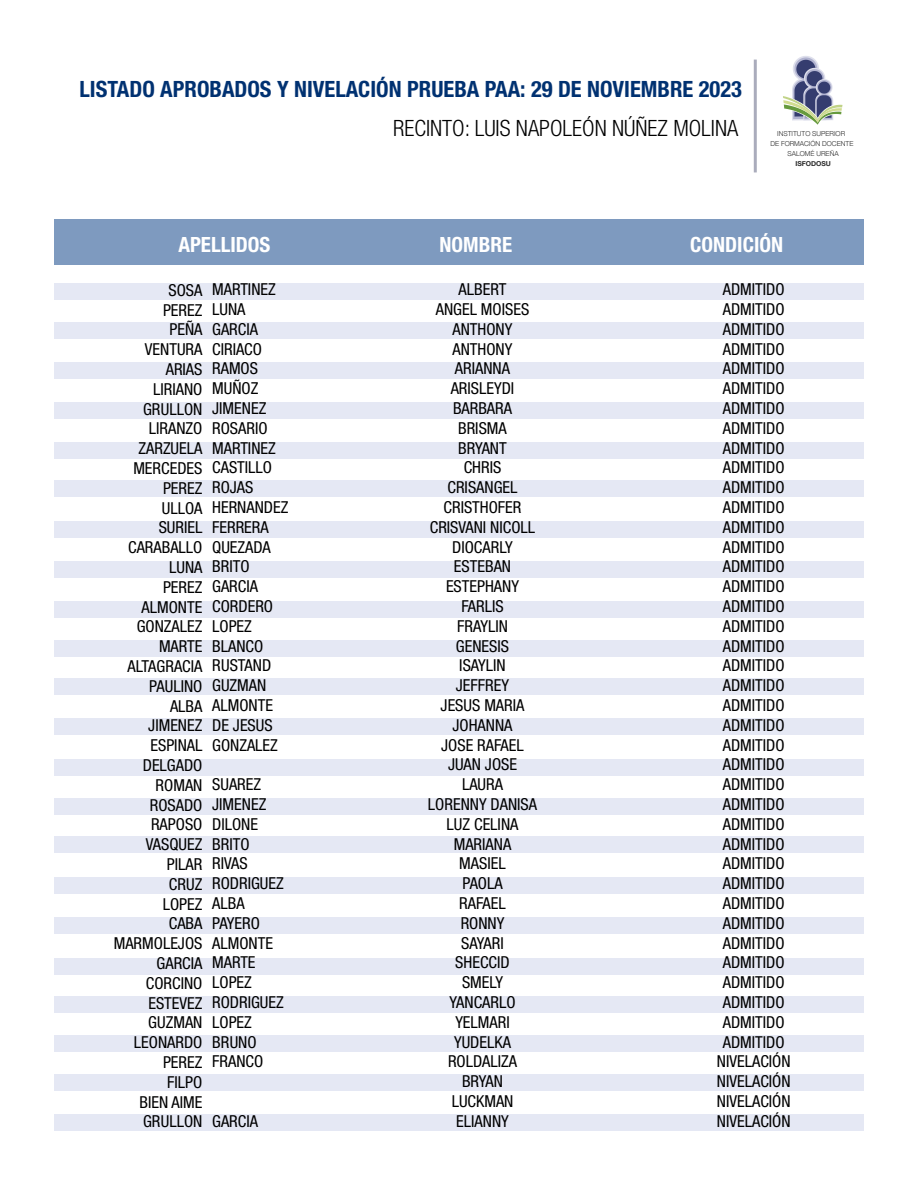
<style>
.page{position:relative;width:918px;height:1188px;background:#fff}
.page>*{position:absolute;margin:0;border:0;box-sizing:border-box;transform-origin:0 0}
.t1{font:700 condensed 22.5px "Helvetica Neue LT Std";color:#003171}
.t2{font:300 condensed 22.5px "Helvetica Neue LT Std";color:#000}
.t3{font:700 condensed 21px "Helvetica Neue LT Std";color:#fff}
.t4{font:condensed 16.5px/19.8px "Helvetica Neue LT Std";color:#000}
.t5{font:300 6.75px/9.9px "Helvetica Neue";color:#292929;text-align:center}
.t6{font:700 6.75px "Helvetica Neue";color:#292929}
</style>
<div class="page">
<hr style="left:754px;top:60px;width:3px;height:112px;background:#aaacbc">
<div style="left:54px;top:284px;width:810px;height:16px;background:#e5e8f4"></div>
<div style="left:54px;top:640px;width:810px;height:16px;background:#e5e8f4"></div>
<div style="left:54px;top:442px;width:810px;height:17px;background:#e5e8f4"></div>
<div style="left:54px;top:798px;width:810px;height:17px;background:#e5e8f4"></div>
<div style="left:54px;top:1036px;width:810px;height:16px;background:#e5e8f4"></div>
<div style="left:54px;top:322px;width:810px;height:16px;background:#e5e8f4"></div>
<div style="left:54px;top:678px;width:810px;height:17px;background:#e5e8f4"></div>
<div style="left:54px;top:480px;width:810px;height:17px;background:#e5e8f4"></div>
<div style="left:54px;top:837px;width:810px;height:16px;background:#e5e8f4"></div>
<div style="left:54px;top:1074px;width:810px;height:16px;background:#e5e8f4"></div>
<div style="left:54px;top:362px;width:810px;height:17px;background:#e5e8f4"></div>
<div style="left:54px;top:719px;width:810px;height:16px;background:#e5e8f4"></div>
<div style="left:54px;top:521px;width:810px;height:16px;background:#e5e8f4"></div>
<div style="left:54px;top:877px;width:810px;height:17px;background:#e5e8f4"></div>
<div style="left:54px;top:1114px;width:810px;height:17px;background:#e5e8f4"></div>
<div style="left:54px;top:403px;width:810px;height:16px;background:#e5e8f4"></div>
<div style="left:54px;top:759px;width:810px;height:17px;background:#e5e8f4"></div>
<div style="left:54px;top:996px;width:810px;height:17px;background:#e5e8f4"></div>
<div style="left:54px;top:561px;width:810px;height:17px;background:#e5e8f4"></div>
<div style="left:54px;top:918px;width:810px;height:16px;background:#e5e8f4"></div>
<div style="left:54px;top:602px;width:810px;height:16px;background:#e5e8f4"></div>
<div style="left:54px;top:958px;width:810px;height:16px;background:#e5e8f4"></div>
<svg style="left:783px;top:56px;width:60px;height:69px"></svg>
<div style="left:54px;top:219px;width:810px;height:45px;background:#7e9abf"></div>
<h1 class="t1" style="left:80px;top:75px;width:664px">LISTADO APROBADOS Y NIVELACIÓN PRUEBA PAA: 29 DE NOVIEMBRE 2023</h1>
<h1 class="t2" style="left:393px;top:115px;width:347px">RECINTO: LUIS NAPOLEÓN NÚÑEZ MOLINA</h1>
<p class="t5" style="left:770px;top:128px;width:84px">INSTITUTO SUPERIOR<br>DE FORMACIÓN DOCENTE<br>SALOMÉ UREÑA</p>
<p class="t6" style="left:795px;top:158px;width:37px">ISFODOSU</p>
<p class="t3" style="left:178px;top:232px;width:94px">APELLIDOS</p>
<p class="t3" style="left:440px;top:232px;width:74px">NOMBRE</p>
<p class="t3" style="left:690px;top:232px;width:94px">CONDICIÓN</p>
<p class="t4" style="left:114px;top:280px;width:90px;text-align:right">SOSA<br>PEREZ<br>PEÑA<br>VENTURA<br>ARIAS<br>LIRIANO<br>GRULLON<br>LIRANZO<br>ZARZUELA<br>MERCEDES<br>PEREZ<br>ULLOA<br>SURIEL<br>CARABALLO<br>LUNA<br>PEREZ<br>ALMONTE<br>GONZALEZ<br>MARTE<br>ALTAGRACIA<br>PAULINO<br>ALBA<br>JIMENEZ<br>ESPINAL<br>DELGADO<br>ROMAN<br>ROSADO<br>RAPOSO<br>VASQUEZ<br>PILAR<br>CRUZ<br>LOPEZ<br>CABA<br>MARMOLEJOS<br>GARCIA<br>CORCINO<br>ESTEVEZ<br>GUZMAN<br>LEONARDO<br>PEREZ<br>FILPO<br>BIEN AIME<br>GRULLON</p>
<p class="t4" style="left:212px;top:279px;width:78px">MARTINEZ<br>LUNA<br>GARCIA<br>CIRIACO<br>RAMOS<br>MUÑOZ<br>JIMENEZ<br>ROSARIO<br>MARTINEZ<br>CASTILLO<br>ROJAS<br>HERNANDEZ<br>FERRERA<br>QUEZADA<br>BRITO<br>GARCIA<br>CORDERO<br>LOPEZ<br>BLANCO<br>RUSTAND<br>GUZMAN<br>ALMONTE<br>DE JESUS<br>GONZALEZ</p>
<p class="t4" style="left:717px;top:279px;width:75px;text-align:center">ADMITIDO<br>ADMITIDO<br>ADMITIDO<br>ADMITIDO<br>ADMITIDO<br>ADMITIDO<br>ADMITIDO<br>ADMITIDO<br>ADMITIDO<br>ADMITIDO<br>ADMITIDO<br>ADMITIDO<br>ADMITIDO<br>ADMITIDO<br>ADMITIDO<br>ADMITIDO<br>ADMITIDO<br>ADMITIDO<br>ADMITIDO<br>ADMITIDO<br>ADMITIDO<br>ADMITIDO<br>ADMITIDO<br>ADMITIDO<br>ADMITIDO<br>ADMITIDO<br>ADMITIDO<br>ADMITIDO<br>ADMITIDO<br>ADMITIDO<br>ADMITIDO<br>ADMITIDO<br>ADMITIDO<br>ADMITIDO<br>ADMITIDO<br>ADMITIDO<br>ADMITIDO<br>ADMITIDO<br>ADMITIDO<br>NIVELACIÓN<br>NIVELACIÓN<br>NIVELACIÓN<br>NIVELACIÓN</p>
<p class="t4" style="left:428px;top:279px;width:111px;text-align:center">ALBERT<br>ANGEL MOISES<br>ANTHONY<br>ANTHONY<br>ARIANNA<br>ARISLEYDI<br>BARBARA<br>BRISMA<br>BRYANT<br>CHRIS<br>CRISANGEL<br>CRISTHOFER<br>CRISVANI NICOLL<br>DIOCARLY<br>ESTEBAN<br>ESTEPHANY<br>FARLIS<br>FRAYLIN<br>GENESIS<br>ISAYLIN<br>JEFFREY<br>JESUS MARIA<br>JOHANNA<br>JOSE RAFAEL<br>JUAN JOSE<br>LAURA<br>LORENNY DANISA<br>LUZ CELINA<br>MARIANA<br>MASIEL<br>PAOLA<br>RAFAEL<br>RONNY<br>SAYARI<br>SHECCID<br>SMELY<br>YANCARLO<br>YELMARI<br>YUDELKA<br>ROLDALIZA<br>BRYAN<br>LUCKMAN<br>ELIANNY</p>
<p class="t4" style="left:212px;top:774px;width:73px">SUAREZ<br>JIMENEZ<br>DILONE<br>BRITO<br>RIVAS<br>RODRIGUEZ<br>ALBA<br>PAYERO<br>ALMONTE<br>MARTE<br>LOPEZ<br>RODRIGUEZ<br>LOPEZ<br>BRUNO<br>FRANCO</p>
<p class="t4" style="left:212px;top:1111px;width:47px">GARCIA</p>
</div>
